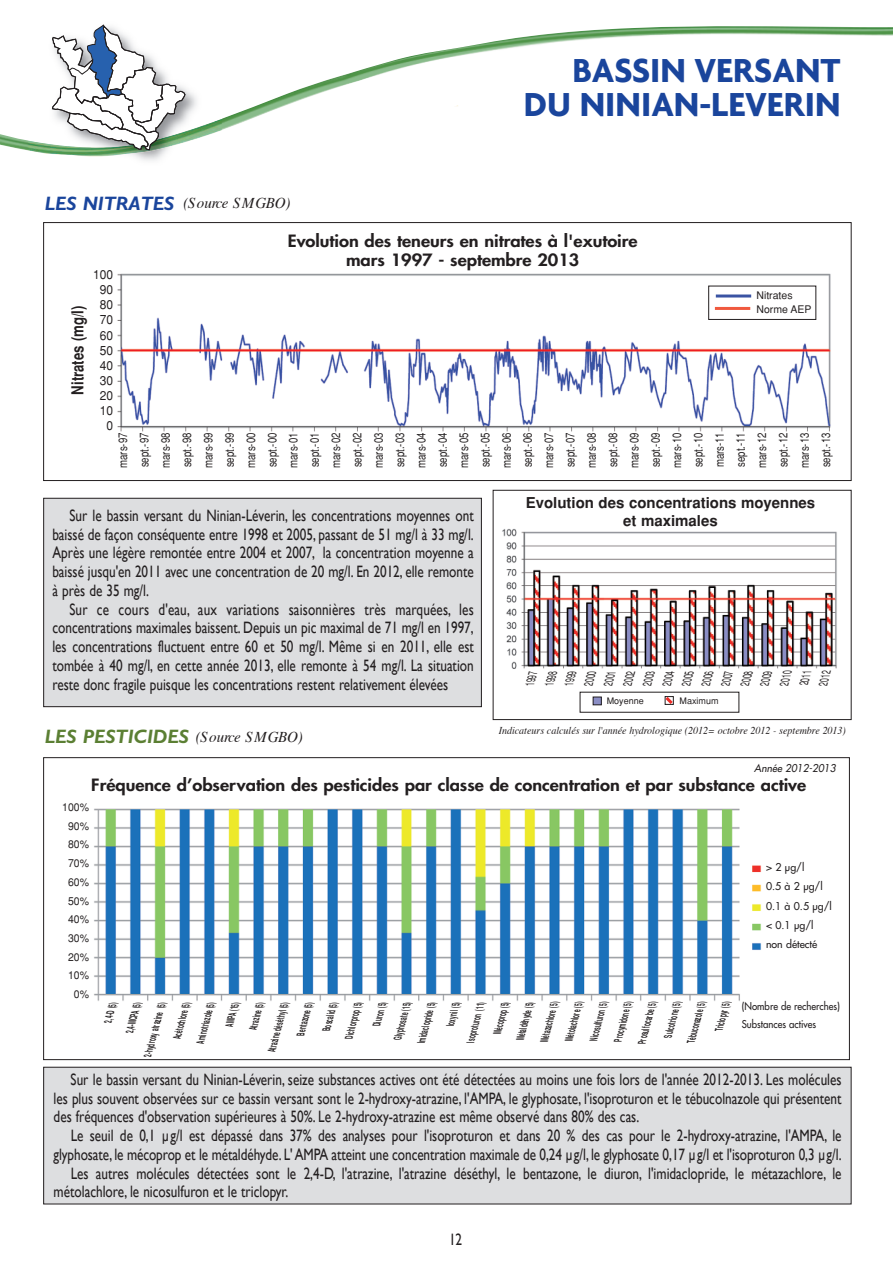
<style>
.page{position:relative;width:893px;height:1263px;background:#fff}
.page>*{position:absolute;margin:0;border:0;box-sizing:border-box;transform-origin:0 0}
.t1{font:700 36px/34.5px "Agenda";color:#1a459c;text-align:right}
.t2{font:italic 700 19.5px "M Gill Sans";color:#5b7f33}
.t3{font:italic 700 19.5px "M Gill Sans";color:#1a459c}
.t4{font:16.5px/18.8px "Gill Sans";color:#231f20;text-align:justify;scale:.8 1}
.t5{font:800 16.5px/19.5px "Futura";color:#231f20;text-align:center;scale:1.1 1}
.t6{font:700 16.5px "Helvetica";color:#231f20;scale:.8 1}
.t7{font:700 15px/18px "Helvetica";color:#231f20;text-align:center}
.t8{font:italic 15px "Times";color:#231f20}
.t9{font:12.75px/15.1px "Helvetica";color:#231f20;text-align:right;scale:.95 1}
.t10{font:12px/21.3px "Helvetica";color:#231f20;text-align:justify;scale:.8 1}
.t11{font:italic 12px "Helvetica";color:#231f20;scale:.59 1}
.t12{font:10.95px/18.8px "Helvetica";color:#231f20;text-align:right;scale:.96 1}
.t13{font:italic 10.5px "Times";color:#231f20;scale:.95 1}
.t14{font:10.5px/19.2px "Futura";color:#231f20}
.t15{font:10.5px/18.3px "Futura";color:#231f20;scale:.91 1}
.t16{font:10.5px/13.4px "Helvetica";color:#231f20}
.t17{font:italic 10.5px "Futura";color:#231f20}
.t18{font:italic 700 10.35px "Helvetica";color:#231f20;scale:.48 1}
.t19{font:9px "Helvetica";color:#231f20}
</style>
<div class="page">
<img style="left:0;top:26px;width:893px;height:125px">
<div style="left:44px;top:498px;width:437px;height:209px;background:#dddee0"></div>
<div style="left:43px;top:498px;width:439px;height:209px;border:1px solid #231f20"></div>
<div style="left:44px;top:1067px;width:807px;height:137px;background:#dddee0"></div>
<div style="left:43px;top:1067px;width:808px;height:137px;border:1px solid #231f20"></div>
<img style="left:117px;top:273px;width:714px;height:159px">
<div style="left:43px;top:222px;width:808px;height:259px;border:1px solid #231f20"></div>
<img style="left:94px;top:808px;width:646px;height:193px">
<img style="left:502px;top:529px;width:335px;height:167px">
<div style="left:493px;top:490px;width:358px;height:230px;border:1px solid #231f20"></div>
<div style="left:593px;top:697px;width:8px;height:8px;background:#8b8ec5"></div>
<div style="left:593px;top:697px;width:9px;height:8px;border:1px solid #231f20"></div>
<svg style="left:662px;top:694px;width:14px;height:11px"></svg>
<img style="left:28px;top:24px;width:194px;height:95px">
<img style="left:28px;top:119px;width:194px;height:38px">
<svg style="left:52px;top:25px;width:134px;height:127px"></svg>
<img style="left:752px;top:865px;width:10px;height:85px">
<div style="left:755px;top:290px;width:62px;height:29px;background:#fff"></div>
<div style="left:708px;top:286px;width:108px;height:34px;border:1px solid #231f20"></div>
<hr style="left:716px;top:294px;width:35px;height:3px;background:#3a53a3">
<hr style="left:715px;top:307px;width:35px;height:3px;background:#f0593e">
<h1 class="t1" style="left:524px;top:52px;width:318px">BASSIN VERSANT<br>DU NINIAN-LEVERIN</h1>
<p class="t3" style="left:45px;top:197px;width:131px">LES NITRATES</p>
<p class="t9" style="left:93px;top:267px;width:23px">100<br>90<br>80<br>70<br>60<br>50<br>40<br>30<br>20<br>10<br>0</p>
<p class="t6" style="left:68px;top:395px;width:113px;rotate:-90deg">Nitrates (mg/l)</p>
<p class="t8" style="left:183px;top:197px;width:108px">(Source SMGBO)</p>
<p class="t5" style="left:288px;top:232px;width:319px">Evolution des teneurs en nitrates à l'exutoire mars 1997 - septembre 2013</p>
<p class="t16" style="left:756px;top:289px;width:57px">Nitrates<br>Norme AEP</p>
<p class="t10" style="left:112px;top:468px;width:45px;rotate:-90deg">mars-97 sept.-97 mars-98 sept.-98 mars-99 sept.-99 mars-00 sept.-00 mars-01 sept.-01 mars-02 sept.-02 mars-03 sept.-03 mars-04 sept.-04 mars-05 sept.-05 mars-06 sept.-06 mars-07 sept.-07 mars-08 sept.-08 mars-09 sept.-09 mars-10 sept.-10 mars-11 sept.-11 mars-12 sept.-12 mars-13 sept.-13</p>
<p class="t4" style="left:52px;top:506px;width:528px;text-indent:17px">Sur le bassin versant du Ninian-Léverin, les concentrations moyennes ont baissé de façon conséquente entre 1998 et 2005, passant de 51 mg/l à 33 mg/l.<br>Après une légère remontée entre 2004 et 2007, la concentration moyenne a baissé jusqu'en 2011 avec une concentration de 20 mg/l. En 2012, elle remonte à près de 35 mg/l.</p>
<p class="t4" style="left:52px;top:599px;width:528px;text-indent:17px">Sur ce cours d'eau, aux variations saisonnières très marquées, les concentrations maximales baissent. Depuis un pic maximal de 71 mg/l en 1997, les concentrations fluctuent entre 60 et 50 mg/l. Même si en 2011, elle est tombée à 40 mg/l, en cette année 2013, elle remonte à 54 mg/l. La situation reste donc fragile puisque les concentrations restent relativement élevées</p>
<p class="t2" style="left:45px;top:730px;width:146px">LES PESTICIDES</p>
<p class="t8" style="left:196px;top:731px;width:108px">(Source SMGBO)</p>
<p class="t7" style="left:526px;top:494px;width:291px">Evolution des concentrations moyennes et maximales</p>
<p class="t11" style="left:523px;top:683px;width:28px;rotate:-75deg">1997</p>
<p class="t11" style="left:542px;top:683px;width:28px;rotate:-75deg">1998</p>
<p class="t11" style="left:562px;top:683px;width:28px;rotate:-75deg">1999</p>
<p class="t11" style="left:582px;top:683px;width:28px;rotate:-75deg">2000</p>
<p class="t11" style="left:601px;top:683px;width:28px;rotate:-75deg">2001</p>
<p class="t11" style="left:621px;top:683px;width:28px;rotate:-75deg">2002</p>
<p class="t11" style="left:640px;top:683px;width:28px;rotate:-75deg">2003</p>
<p class="t11" style="left:660px;top:683px;width:28px;rotate:-75deg">2004</p>
<p class="t11" style="left:679px;top:683px;width:28px;rotate:-75deg">2005</p>
<p class="t11" style="left:699px;top:683px;width:28px;rotate:-75deg">2006</p>
<p class="t11" style="left:719px;top:683px;width:28px;rotate:-75deg">2007</p>
<p class="t11" style="left:738px;top:683px;width:28px;rotate:-75deg">2008</p>
<p class="t11" style="left:758px;top:683px;width:28px;rotate:-75deg">2009</p>
<p class="t11" style="left:777px;top:683px;width:28px;rotate:-75deg">2010</p>
<p class="t11" style="left:797px;top:682px;width:27px;rotate:-75deg">2011</p>
<p class="t11" style="left:816px;top:683px;width:28px;rotate:-75deg">2012</p>
<p class="t19" style="left:607px;top:696px;width:39px">Moyenne</p>
<p class="t19" style="left:680px;top:696px;width:40px">Maximum</p>
<p class="t13" style="left:499px;top:726px;width:367px">Indicateurs calculés sur l'année hydrologique (2012= octobre 2012 - septembre 2013)</p>
<p class="t17" style="left:754px;top:763px;width:83px">Année 2012-2013</p>
<p class="t5" style="left:91px;top:777px;width:651px">Fréquence d’observation des pesticides par classe de concentration et par substance active</p>
<p class="t12" style="left:62px;top:798px;width:29px">100%<br>90%<br>80%<br>70%<br>60%<br>50%<br>40%<br>30%<br>20%<br>10%<br>0%</p>
<p class="t14" style="left:766px;top:858px;width:67px">&gt; 2 µg/l<br>0.5 à 2 µg/l<br>0.1 à 0.5 µg/l &lt; 0.1 µg/l non détecté</p>
<p class="t18" style="left:102px;top:1020px;width:45px;rotate:-75deg">2,4-D (5)</p>
<p class="t18" style="left:124px;top:1031px;width:68px;rotate:-75deg">2,4-MCPA (5)</p>
<p class="t18" style="left:142px;top:1054px;width:120px;rotate:-75deg">2-hydroxy atrazine (5)</p>
<p class="t18" style="left:171px;top:1037px;width:82px;rotate:-75deg">Acétochlore (5)</p>
<p class="t18" style="left:195px;top:1041px;width:91px;rotate:-75deg">Aminotriazole (5)</p>
<p class="t18" style="left:224px;top:1024px;width:55px;rotate:-75deg">AMPA (15)</p>
<p class="t18" style="left:247px;top:1028px;width:62px;rotate:-75deg">Atrazine (5)</p>
<p class="t18" style="left:266px;top:1050px;width:110px;rotate:-75deg">Atrazine déséthyl (5)</p>
<p class="t18" style="left:295px;top:1033px;width:74px;rotate:-75deg">Bentazone (5)</p>
<p class="t18" style="left:321px;top:1028px;width:64px;rotate:-75deg">Boscalid (5)</p>
<p class="t18" style="left:343px;top:1036px;width:81px;rotate:-75deg">Dichlorprop (5)</p>
<p class="t18" style="left:371px;top:1024px;width:54px;rotate:-75deg">Diuron (5)</p>
<p class="t18" style="left:392px;top:1038px;width:84px;rotate:-75deg">Glyphosate (15)</p>
<p class="t18" style="left:416px;top:1040px;width:90px;rotate:-75deg">Imidaclopride (5)</p>
<p class="t18" style="left:445px;top:1023px;width:53px;rotate:-75deg">Ioxynil (5)</p>
<p class="t18" style="left:465px;top:1040px;width:89px;rotate:-75deg">Isoproturon (11)</p>
<p class="t18" style="left:492px;top:1031px;width:70px;rotate:-75deg">Mécoprop (5)</p>
<p class="t18" style="left:514px;top:1038px;width:85px;rotate:-75deg">Métaldéhyde (5)</p>
<p class="t18" style="left:538px;top:1039px;width:88px;rotate:-75deg">Métazachlore (5)</p>
<p class="t18" style="left:563px;top:1038px;width:86px;rotate:-75deg">Métolachlore (5)</p>
<p class="t18" style="left:588px;top:1038px;width:86px;rotate:-75deg">Nicosulfuron (5)</p>
<p class="t18" style="left:612px;top:1039px;width:87px;rotate:-75deg">Procymidone (5)</p>
<p class="t18" style="left:636px;top:1041px;width:92px;rotate:-75deg">Prosulfocarbe (5)</p>
<p class="t18" style="left:662px;top:1035px;width:79px;rotate:-75deg">Sulcotrione (5)</p>
<p class="t18" style="left:685px;top:1041px;width:91px;rotate:-75deg">Tébuconazole (5)</p>
<p class="t18" style="left:713px;top:1029px;width:65px;rotate:-75deg">Triclopyr (5)</p>
<p class="t15" style="left:742px;top:997px;width:109px">(Nombre de recherches)<br>Substances actives</p>
<p class="t4" style="left:54px;top:1070px;width:986px;text-indent:17px">Sur le bassin versant du Ninian-Léverin, seize substances actives ont été détectées au moins une fois lors de l'année 2012-2013. Les molécules les plus souvent observées sur ce bassin versant sont le 2-hydroxy-atrazine, l'AMPA, le glyphosate, l'isoproturon et le tébucolnazole qui présentent des fréquences d'observation supérieures à 50%. Le 2-hydroxy-atrazine est même observé dans 80% des cas.</p>
<p class="t4" style="left:71px;top:1126px;width:965px">Le seuil de 0,1 µg/l est dépassé dans 37% des analyses pour l'isoproturon et dans 20 % des cas pour le 2-hydroxy-atrazine, l'AMPA, le</p>
<p class="t4" style="left:54px;top:1145px;width:986px">glyphosate, le mécoprop et le métaldéhyde. L' AMPA atteint une concentration maximale de 0,24 µg/l, le glyphosate 0,17 µg/l et l'isoproturon 0,3 µg/l.</p>
<p class="t4" style="left:71px;top:1163px;width:965px">Les autres molécules détectées sont le 2,4-D, l'atrazine, l'atrazine déséthyl, le bentazone, le diuron, l'imidaclopride, le métazachlore, le</p>
<p class="t4" style="left:54px;top:1182px;width:295px">métolachlore, le nicosulfuron et le triclopyr.</p>
<p class="t4" style="left:449px;top:1229px;width:18px">12</p>
</div>
